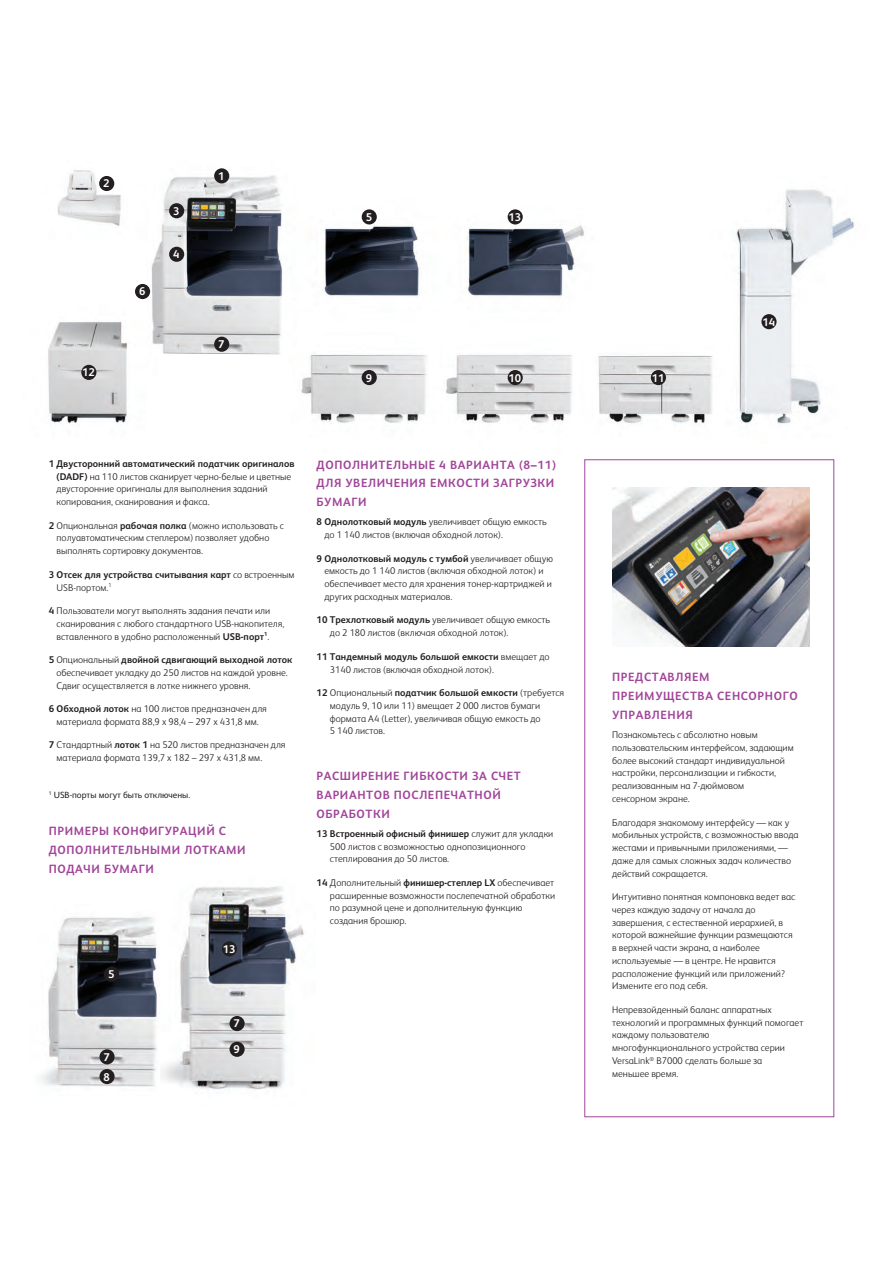
<style>
.page{position:relative;width:883px;height:1275px;background:#fff}
.page>*{position:absolute;margin:0;border:0;box-sizing:border-box;transform-origin:0 0}
.t1{font:700 12px/18.8px "Xerox Sans";letter-spacing:.05em;color:#a14599}
.t2{font:700 11.25px "Xerox Sans";color:#fff}
.t3{font:300 9.75px/12.8px "Xerox Sans";color:#231f20}
.t4{font:700 9.75px/12.8px "Xerox Sans";color:#231f20}
.t5{font:9px "Xerox Sans";color:#231f20}
.s1{font-weight:700}
.s2{font-weight:300}
</style>
<div class="page">
<img style="left:48px;top:168px;width:807px;height:329px">
<div style="left:214px;top:168px;width:15px;height:15px;background:#231f20;border-radius:50%"></div>
<div style="left:99px;top:176px;width:15px;height:15px;background:#231f20;border-radius:50%"></div>
<div style="left:169px;top:203px;width:15px;height:15px;background:#231f20;border-radius:50%"></div>
<div style="left:169px;top:247px;width:15px;height:15px;background:#231f20;border-radius:50%"></div>
<div style="left:135px;top:284px;width:15px;height:15px;background:#231f20;border-radius:50%"></div>
<div style="left:81px;top:365px;width:15px;height:15px;background:#231f20;border-radius:50%"></div>
<div style="left:507px;top:209px;width:15px;height:15px;background:#231f20;border-radius:50%"></div>
<div style="left:361px;top:209px;width:16px;height:15px;background:#231f20;border-radius:50%"></div>
<div style="left:761px;top:314px;width:15px;height:15px;background:#231f20;border-radius:50%"></div>
<div style="left:361px;top:370px;width:16px;height:15px;background:#231f20;border-radius:50%"></div>
<div style="left:214px;top:337px;width:15px;height:15px;background:#231f20;border-radius:50%"></div>
<div style="left:507px;top:370px;width:15px;height:15px;background:#231f20;border-radius:50%"></div>
<div style="left:650px;top:370px;width:16px;height:15px;background:#231f20;border-radius:50%"></div>
<div style="left:584px;top:460px;width:249px;height:657px;background:#fff"></div>
<div style="left:584px;top:459px;width:250px;height:658px;border:1px solid #a14599"></div>
<img style="left:612px;top:487px;width:197px;height:159px">
<img style="left:159px;top:886px;width:145px;height:204px">
<div style="left:229px;top:1016px;width:15px;height:15px;background:#231f20;border-radius:50%"></div>
<div style="left:229px;top:1042px;width:15px;height:15px;background:#231f20;border-radius:50%"></div>
<div style="left:222px;top:941px;width:15px;height:15px;background:#231f20;border-radius:50%"></div>
<img style="left:40px;top:917px;width:119px;height:170px">
<div style="left:99px;top:1049px;width:16px;height:15px;background:#231f20;border-radius:50%"></div>
<div style="left:104px;top:966px;width:15px;height:16px;background:#231f20;border-radius:50%"></div>
<div style="left:99px;top:1069px;width:16px;height:15px;background:#231f20;border-radius:50%"></div>
<p class="t2" style="left:103px;top:176px;width:8px">2</p>
<p class="t2" style="left:82px;top:365px;width:14px">12</p>
<p class="t2" style="left:139px;top:284px;width:8px">6</p>
<p class="t2" style="left:173px;top:203px;width:8px">3</p>
<p class="t2" style="left:173px;top:247px;width:8px">4</p>
<p class="t2" style="left:218px;top:168px;width:8px">1</p>
<p class="t2" style="left:218px;top:337px;width:8px">7</p>
<p class="t2" style="left:366px;top:209px;width:8px">5</p>
<p class="t2" style="left:508px;top:209px;width:14px">13</p>
<p class="t2" style="left:366px;top:370px;width:8px">9</p>
<p class="t2" style="left:508px;top:370px;width:14px">10</p>
<p class="t2" style="left:651px;top:370px;width:14px">11</p>
<p class="t2" style="left:762px;top:314px;width:14px">14</p>
<p class="t3" style="left:57px;top:457px;width:239px;text-indent:-8px"><span class="s1">1 Двусторонний автоматический податчик оригиналов (DADF)</span> на 110 листов сканирует черно-белые и цветные двусторонние оригиналы для выполнения заданий копирования, сканирования и факса.</p>
<p class="t3" style="left:57px;top:518px;width:229px;text-indent:-8px"><span class="s1">2</span> Опциональная <span class="s1">рабоч</span><span class="s1">ая полка</span> (можно использовать с полуавтоматическим степлером) позволяет удобно выполнять сортировку документов.</p>
<p class="t4" style="left:57px;top:568px;width:239px;text-indent:-8px">3 Отсек для устройства считывания карт <span class="s2">со встроенным<br>USB-портом.</span><sup>1</sup></p>
<p class="t3" style="left:57px;top:604px;width:229px;text-indent:-8px"><span class="s1">4</span> Пользователи могут выполнять задания печати или сканирования с любого стандартного USB-накопителя, вставленного в удобно расположенный <span class="s1">USB-порт</span><sup>1</sup>.</p>
<p class="t3" style="left:56px;top:653px;width:237px;text-indent:-8px"><span class="s1">5</span> Опциональный <span class="s1">двойной сдвигающий выходной лоток </span>обеспечивает укладку до 250 листов на каждой уровне.<br>Сдвиг осуществляется в лотке нижнего уровня.</p>
<p class="t3" style="left:49px;top:702px;width:220px;text-align:center"><span class="s1">6 Обходной лоток</span> на 100 листов предназначен для материала формата 88,9 x 98,4 – 297 x 431,8 мм.</p>
<p class="t3" style="left:57px;top:738px;width:230px;text-indent:-8px"><span class="s1">7</span> Стандартный <span class="s1">лоток 1</span> на 520 листов предназначен для материала формата 139,7 x 182 – 297 x 431,8 мм.</p>
<p class="t5" style="left:49px;top:788px;width:143px"><sup>1</sup> USB-порты могут быть отключены.</p>
<p class="t1" style="left:49px;top:821px;width:198px">ПРИМЕРЫ КОНФИГУРАЦИЙ С<br>ДОПОЛНИТЕЛЬНЫМИ ЛОТКАМИ<br>ПОДАЧИ БУМАГИ</p>
<p class="t2" style="left:108px;top:966px;width:8px">5</p>
<p class="t2" style="left:104px;top:1049px;width:8px">7</p>
<p class="t2" style="left:104px;top:1069px;width:8px">8</p>
<p class="t2" style="left:223px;top:941px;width:14px">13</p>
<p class="t2" style="left:234px;top:1016px;width:8px">7</p>
<p class="t2" style="left:234px;top:1041px;width:8px">9</p>
<p class="t1" style="left:316px;top:455px;width:241px">ДОПОЛНИТЕЛЬНЫЕ 4 ВАРИАНТА (8–11)<br>ДЛЯ УВЕЛИЧЕНИЯ ЕМКОСТИ ЗАГРУЗКИ<br>БУМАГИ</p>
<p class="t3" style="left:324px;top:515px;width:223px;text-indent:-8px"><span class="s1">8 Однолотковый модуль</span> увеличивает общую емкость до 1 140 листов (включая обходной лоток).</p>
<p class="t3" style="left:324px;top:551px;width:230px;text-indent:-8px"><span class="s1">9 Однолотковый модуль с тумбой</span> увеличивает общую емкость до 1 140 листов (включая обходной лоток) и обеспечивает место для хранения тонер-картриджей и других расходных материалов.</p>
<p class="t3" style="left:330px;top:613px;width:221px;text-indent:-13px"><span class="s1">10 Трехлотковый модуль</span> увеличивает общую емкость до 2 180 листов (включая обходной лоток).</p>
<p class="t3" style="left:330px;top:650px;width:221px;text-indent:-13px"><span class="s1">11 Тандемный модуль большой емкости</span> вмещает до<br>3140 листов (включая обходной лоток).</p>
<p class="t3" style="left:330px;top:686px;width:236px;text-indent:-13px"><span class="s1">12</span> Опциональный <span class="s1">податчик большой емкости</span> (требуется модуль 9, 10 или 11) вмещает 2 000 листов бумаги формата A4 (Letter), увеличивая общую емкость до<br>5 140 листов.</p>
<p class="t1" style="left:316px;top:766px;width:206px">РАСШИРЕНИЕ ГИБКОСТИ ЗА СЧЕТ<br>ВАРИАНТОВ ПОСЛЕПЕЧАТНОЙ<br>ОБРАБОТКИ</p>
<p class="t3" style="left:330px;top:827px;width:225px;text-indent:-13px"><span class="s1">13 Встроенный офисный финишер</span> служит для укладки<br>500 листов с возможностью однопозиционного степлирования до 50 листов.</p>
<p class="t3" style="left:330px;top:876px;width:227px;text-indent:-13px"><span class="s1">14</span> Дополнительный <span class="s1">финишер-степлер LX</span> обеспечивает расширенные возможности послепечатной обработки по разумной цене и дополнительную функцию создания брошюр.</p>
<p class="t1" style="left:612px;top:667px;width:187px">ПРЕДСТАВЛЯЕМ<br>ПРЕИМУЩЕСТВА СЕНСОРНОГО<br>УПРАВЛЕНИЯ</p>
<p class="t3" style="left:612px;top:728px;width:183px">Познакомьтесь с абсолютно новым пользовательским интерфейсом, задающим более высокий стандарт индивидуальной настройки, персонализации и гибкости, реализованным на 7-дюймовом<br>сенсорном экране.</p>
<p class="t3" style="left:612px;top:815px;width:188px">Благодаря знакомому интерфейсу — как у мобильных устройств, с возможностью ввода жестами и привычными приложениями, — даже для самых сложных задач количество действий сокращается.</p>
<p class="t3" style="left:612px;top:890px;width:185px">Интуитивно понятная компоновка ведет вас через каждую задачу от начала до завершения, с естественной иерархией, в которой важнейшие функции размещаются в верхней части экрана, а наиболее используемые — в центре. Не нравится расположение функций или приложений?<br>Измените его под себя.</p>
<p class="t3" style="left:612px;top:1003px;width:193px">Непревзойденный баланс аппаратных технологий и программных функций помогает каждому пользователю многофункционального устройства серии<br>VersaLink<sup>®</sup> B7000 сделать больше за<br>меньшее время.</p>
</div>
